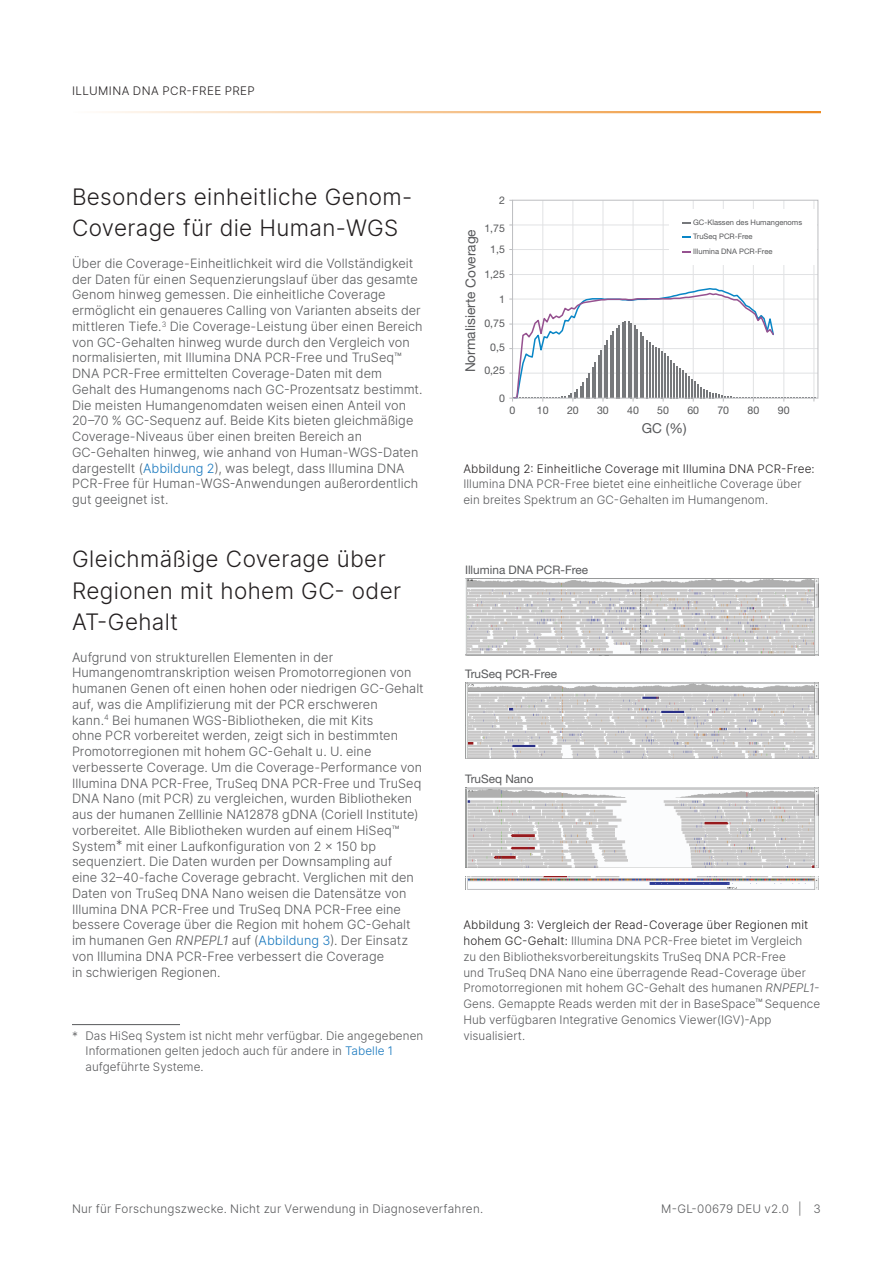
<style>
.page{position:relative;width:893px;height:1263px;background:#fff}
.page>*{position:absolute;margin:0;border:0;box-sizing:border-box;transform-origin:0 0}
.A-Head{font:300 22.5px/31.5px "Inter";letter-spacing:.015em;color:#231f20}
.t1{font:13.65px "Helvetica Neue LT Std";letter-spacing:-.005em;color:#57585a}
.Body_Copy{font:300 12.75px/15.8px "Inter";letter-spacing:.005em;color:#57585a}
.Footnote{font:300 11.7px/15.8px "Inter";letter-spacing:.01em;color:#57585a}
.t2{font:11.7px "Helvetica Neue LT Std";color:#57585a}
.t3{font:300 11.7px "Inter";letter-spacing:.035em;color:#231f20}
.t4{font:10.65px/21px "Helvetica Neue LT Std";color:#57585a;text-align:center}
.t5{font:7.5px/14.5px "Helvetica Neue LT Std";color:#57585a}
.s1{color:#1576bd}
.s2{font-style:italic}
.s3{color:#231f20}
.s4{font-size:12.75px}
</style>
<div class="page">
<hr style="left:72px;top:111px;width:749px;height:2px;background:#ed8b22">
<hr style="left:72px;top:1024px;width:108px;height:1px;background:#57585a">
<img style="left:465px;top:578px;width:353px;height:77px">
<img style="left:465px;top:682px;width:353px;height:77px">
<img style="left:465px;top:787px;width:353px;height:81px">
<img style="left:465px;top:877px;width:353px;height:12px">
<hr style="left:513px;top:225px;width:305px;height:1px;background:#e1e2e4">
<hr style="left:513px;top:249px;width:305px;height:1px;background:#e1e2e4">
<hr style="left:513px;top:274px;width:305px;height:1px;background:#e1e2e4">
<hr style="left:813px;top:200px;width:1px;height:198px;background:#e1e2e4">
<hr style="left:783px;top:200px;width:1px;height:198px;background:#e1e2e4">
<hr style="left:753px;top:200px;width:1px;height:198px;background:#e1e2e4">
<hr style="left:723px;top:200px;width:1px;height:198px;background:#e1e2e4">
<hr style="left:693px;top:200px;width:1px;height:198px;background:#e1e2e4">
<hr style="left:663px;top:200px;width:1px;height:198px;background:#e1e2e4">
<hr style="left:633px;top:200px;width:1px;height:198px;background:#e1e2e4">
<hr style="left:603px;top:200px;width:1px;height:198px;background:#e1e2e4">
<hr style="left:572px;top:200px;width:1px;height:198px;background:#e1e2e4">
<hr style="left:542px;top:200px;width:1px;height:198px;background:#e1e2e4">
<div style="left:669px;top:209px;width:148px;height:56px;background:#fff"></div>
<svg style="left:509px;top:287px;width:307px;height:115px"></svg>
<div style="left:512px;top:200px;width:306px;height:198px;border:1px solid #bcbdc0"></div>
<p class="t3" style="left:72px;top:82px;width:184px">ILLUMINA DNA PCR-FREE PREP</p>
<p class="A-Head" style="left:72px;top:181px;width:339px">Besonders einheitliche Genom-<br>Coverage für die Human-WGS</p>
<p class="Body_Copy" style="left:72px;top:255px;width:352px">Über die Coverage- Einheitlichkeit wird die Vollständigkeit der Daten für einen Sequenzierungslauf über das gesamte Genom hinweg gemessen. Die einheitliche Coverage ermöglicht ein genaueres Calling von Varianten abseits der mittleren Tiefe.<sup>3</sup> Die Coverage- Leistung über einen Bereich von GC-Gehalten hinweg wurde durch den Vergleich von normalisierten, mit Illumina DNA PCR-Free und TruSeq™ DNA PCR-Free ermittelten Coverage- Daten mit dem Gehalt des Humangenoms nach GC-Prozentsatz bestimmt.<br>Die meisten Humangenomdaten weisen einen Anteil von 20–70 % GC-Sequenz auf. Beide Kits bieten gleichmäßige Coverage- Niveaus über einen breiten Bereich an GC-Gehalten hinweg, wie anhand von Human-WGS-Daten dargestellt (<span class="s1">Abbildung 2</span>), was belegt, dass Illumina DNA PCR-Free für Human-WGS-Anwendungen außerordentlich gut geeignet ist.</p>
<p class="A-Head" style="left:72px;top:543px;width:331px">Gleichmäßige Coverage über<br>Regionen mit hohem GC- oder<br>AT-Gehalt</p>
<p class="Body_Copy" style="left:72px;top:649px;width:353px">Aufgrund von strukturellen Elementen in der Humangenomtranskription weisen Promotorregionen von humanen Genen oft einen hohen oder niedrigen GC-Gehalt auf, was die Amplifizierung mit der PCR erschweren<br>kann.<sup>4</sup> Bei humanen WGS-Bibliotheken, die mit Kits<br>ohne PCR vorbereitet werden, zeigt sich in bestimmten Promotorregionen mit hohem GC-Gehalt u. U. eine verbesserte Coverage. Um die Coverage- Performance von Illumina DNA PCR-Free, TruSeq DNA PCR-Free und TruSeq DNA Nano (mit PCR) zu vergleichen, wurden Bibliotheken aus der humanen Zelllinie NA12878 gDNA (Coriell Institute) vorbereitet. Alle Bibliotheken wurden auf einem HiSeq™ System* mit einer Laufkonfiguration von 2 × 150 bp sequenziert. Die Daten wurden per Downsampling auf<br>eine 32–40-fache Coverage gebracht. Verglichen mit den Daten von TruSeq DNA Nano weisen die Datensätze von Illumina DNA PCR-Free und TruSeq DNA PCR-Free eine bessere Coverage über die Region mit hohem GC-Gehalt im humanen Gen <span class="s2">RNPEPL1</span> auf (<span class="s1">Abbildung 3</span>). Der Einsatz von Illumina DNA PCR-Free verbessert die Coverage<br>in schwierigen Regionen.</p>
<p class="Footnote" style="left:86px;top:1027px;width:339px;text-indent:-14px">* Das HiSeq System ist nicht mehr verfügbar. Die angegebenen<br>Informationen gelten jedoch auch für andere in <span class="s1">Tabelle 1 </span>aufgeführte Systeme.</p>
<p class="t4" style="left:499px;top:190px;width:7px">2</p>
<p class="t4" style="left:484px;top:218px;width:22px">1,75<br>1,5</p>
<p class="t1" style="left:462px;top:372px;width:145px;rotate:-90deg">Normalisierte Coverage</p>
<p class="t4" style="left:484px;top:263px;width:22px">1,25</p>
<p class="t4" style="left:484px;top:312px;width:22px">0,75</p>
<p class="t4" style="left:484px;top:336px;width:22px;line-height:22.8px">0,5<br>0,25</p>
<p class="t4" style="left:499px;top:388px;width:7px">0</p>
<p class="t4" style="left:499px;top:288px;width:7px">1</p>
<p class="t5" style="left:693px;top:215px;width:111px">GC-Klassen des Humangenoms<br>TruSeq PCR-Free<br>Illumina DNA PCR-Free</p>
<p class="t4" style="left:510px;top:399px;width:7px">0</p>
<p class="t4" style="left:537px;top:399px;width:13px">10</p>
<p class="t4" style="left:567px;top:399px;width:13px">20</p>
<p class="t4" style="left:597px;top:399px;width:13px">30</p>
<p class="t4" style="left:627px;top:399px;width:13px">40</p>
<p class="t4" style="left:657px;top:399px;width:13px">50</p>
<p class="t4" style="left:687px;top:399px;width:13px">60</p>
<p class="t4" style="left:717px;top:399px;width:13px">70</p>
<p class="t4" style="left:747px;top:399px;width:13px">80</p>
<p class="t4" style="left:778px;top:399px;width:13px">90</p>
<p class="t1" style="left:642px;top:420px;width:46px">GC (%)</p>
<p class="Footnote" style="left:463px;top:460px;width:353px"><span class="s3">Abbildung 2: Einheitliche Coverage mit Illumina DNA PCR-Free:<br></span>Illumina DNA PCR-Free bietet eine einheitliche Coverage über ein breites Spektrum an GC-Gehalten im Humangenom.</p>
<p class="t2" style="left:465px;top:563px;width:125px">Illumina DNA PCR-Free</p>
<p class="t2" style="left:465px;top:667px;width:94px">TruSeq PCR-Free</p>
<p class="t2" style="left:465px;top:772px;width:70px">TruSeq Nano</p>
<p class="Footnote" style="left:463px;top:917px;width:358px"><span class="s3">Abbildung 3: Vergleich der Read-Coverage über Regionen mit hohem GC-Gehalt:</span> Illumina DNA PCR-Free bietet im Vergleich<br>zu den Bibliotheksvorbereitungskits TruSeq DNA PCR-Free<br>und TruSeq DNA Nano eine überragende Read-Coverage über Promotorregionen mit hohem GC-Gehalt des humanen <span class="s2">RNPEPL1- </span>Gens. Gemappte Reads werden mit der in BaseSpace<span class="s4">™</span> Sequence Hub verfügbaren Integrative Genomics Viewer(IGV)-App visualisiert.</p>
<p class="Footnote" style="left:72px;top:1200px;width:413px">Nur für Forschungszwecke. Nicht zur Verwendung in Diagnoseverfahren.</p>
<p class="Footnote" style="left:661px;top:1200px;width:161px">M-GL-00679 DEU v2.0 | 3</p>
</div>
